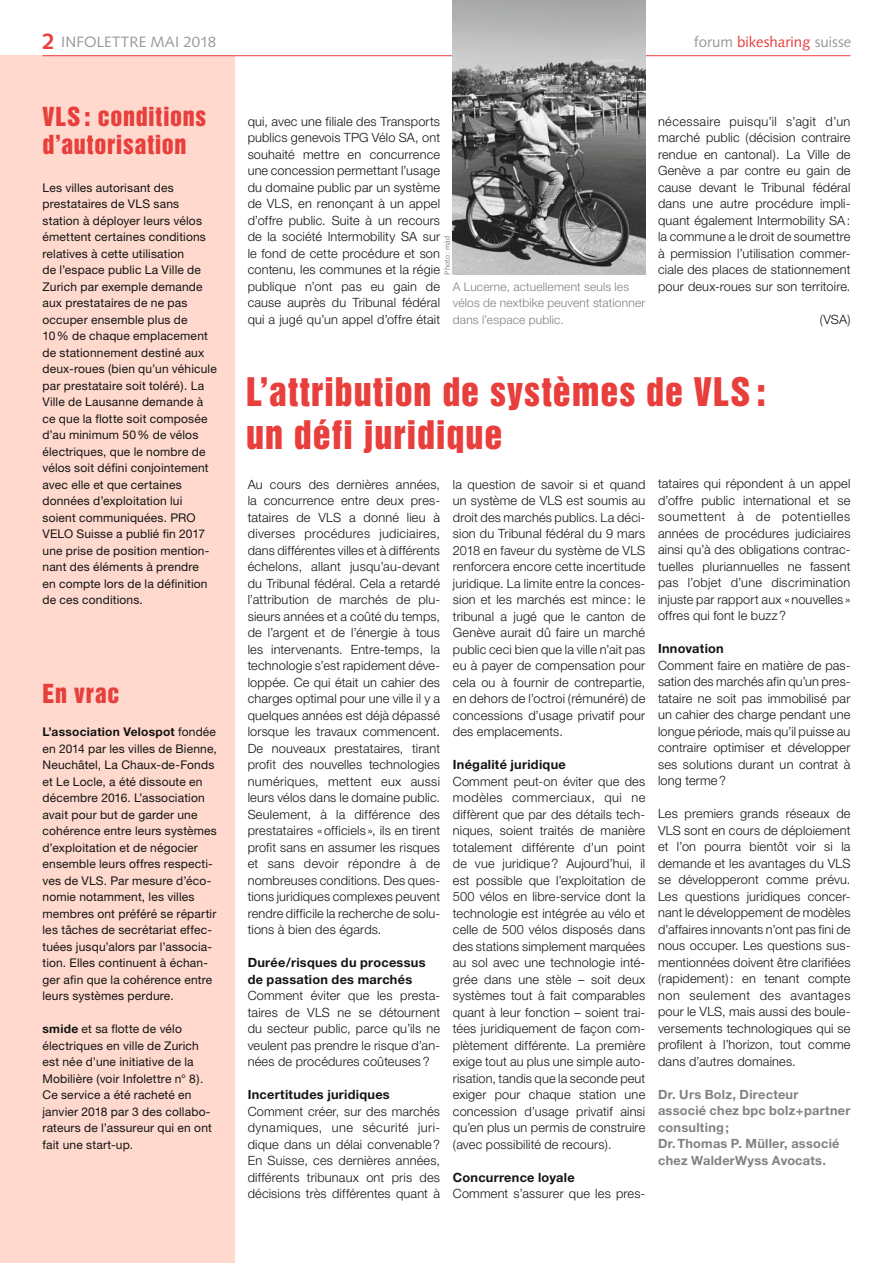
<style>
.page{position:relative;width:893px;height:1263px;background:#fff}
.page>*{position:absolute;margin:0;border:0;box-sizing:border-box;transform-origin:0 0}
.t1{font:36px/43.2px "Helvetica Inserat";letter-spacing:.025em;color:#e83f3c}
.t2{font:24px/28.8px "Helvetica Inserat";letter-spacing:.03em;color:#e83f3c}
.t3{font:15px "Syntax";color:#999}
.t4{font:300 12.75px/16.5px "Helvetica Neue";letter-spacing:.015em;color:#131413;text-align:justify}
.t5{font:700 12.75px/16.5px "Helvetica Neue";letter-spacing:.02em;color:#131413}
.t6{font:700 12.75px/16.5px "Helvetica Neue";letter-spacing:.02em;color:#818181}
.t7{font:12px/16.5px "Helvetica Neue";letter-spacing:.015em;color:#131413}
.t8{font:300 12px/16.5px "Helvetica Neue";letter-spacing:.015em;color:#818181}
.t9{font:7.5px "Syntax";letter-spacing:.015em;color:#818181}
.s1{font-weight:700;font-size:22.5px;color:#e83f3c}
.s2{color:#e83f3c}
.s3{font-weight:700}
</style>
<div class="page">
<div style="left:0;top:55px;width:235px;height:1208px;background:#ffd9cd"></div>
<hr style="left:43px;top:55px;width:807px;height:1px;background:#e83f3c">
<img style="left:453px;top:0;width:192px;height:274px">
<p class="t3" style="left:42px;top:33px;width:175px"><span class="s1">2</span> INFOLETTRE MAI 2018</p>
<p class="t3" style="left:694px;top:33px;width:159px">forum <span class="s2">bikesharing</span> suisse</p>
<h2 class="t2" style="left:43px;top:102px;width:165px">VLS : conditions d’autorisation</h2>
<p class="t7" style="left:43px;top:179px;width:176px">Les villes autorisant des prestataires de VLS sans station à déployer leurs vélos émettent certaines conditions relatives à cette utilisation<br>de l’espace public La Ville de<br>Zurich par exemple demande aux prestataires de ne pas occuper ensemble plus de<br>10% de chaque emplacement de stationnement destiné aux deux-roues (bien qu’un véhicule par prestataire soit toléré). La<br>Ville de Lausanne demande à ce que la flotte soit composée d’au minimum 50% de vélos électriques, que le nombre de vélos soit défini conjointement avec elle et que certaines données d’exploitation lui soient communiquées. PRO<br>VELO Suisse a publié fin 2017 une prise de position mention&shy;nant des éléments à prendre<br>en compte lors de la définition de ces conditions.</p>
<h2 class="t2" style="left:43px;top:680px;width:78px">En vrac</h2>
<p class="t7" style="left:43px;top:723px;width:176px"><span class="s3">L’association Velospot</span> fondée en 2014 par les villes de Bienne,<br>Neuchâtel, La Chaux-de-Fonds et Le Locle, a été dissoute en décembre 2016. L’association avait pour but de garder une cohérence entre leurs systèmes d’exploitation et de négocier ensemble leurs offres respecti&shy;ves de VLS. Par mesure d’éco&shy;nomie notamment, les villes membres ont préféré se répartir les tâches de secrétariat effec&shy;tuées jusqu’alors par l’associa&shy;tion. Elles continuent à échan&shy;ger afin que la cohérence entre leurs systèmes perdure.</p>
<p class="t7" style="left:43px;top:1020px;width:171px"><span class="s3">smide</span> et sa flotte de vélo électriques en ville de Zurich est née d’une initiative de la<br>Mobilière (voir Infolettre n° 8).<br>Ce service a été racheté en janvier 2018 par 3 des collabo&shy;rateurs de l’assureur qui en ont fait une start-up.</p>
<p class="t4" style="left:248px;top:112px;width:194px">qui, avec une filiale des Transports publics genevois TPG Vélo SA, ont souhaité mettre en concurrence une concession permettant l’usage du domaine public par un système de VLS, en renonçant à un appel d’offre public. Suite à un recours de la société Intermobility SA sur le fond de cette procédure et son contenu, les communes et la régie publique n’ont pas eu gain de cause auprès du Tribunal fédéral qui a jugé qu’un appel d’offre était</p>
<p class="t9" style="left:443px;top:275px;width:41px;rotate:-90deg">Photo: màd</p>
<p class="t8" style="left:453px;top:278px;width:194px">A Lucerne, actuellement seuls les vélos de nextbike peuvent stationner dans l’espace public.</p>
<p class="t4" style="left:658px;top:112px;width:194px">nécessaire puisqu’il s’agit d’un marché public (décision contraire rendue en cantonal). La Ville de Genève a par contre eu gain de cause devant le Tribunal fédéral dans une autre procédure impli&shy;quant également Intermobility SA: la commune a le droit de soumettre à permission l’utilisation commer&shy;ciale des places de stationnement pour deux-roues sur son territoire.</p>
<p class="t4" style="left:820px;top:310px;width:32px">(VSA)</p>
<h1 class="t1" style="left:246px;top:371px;width:521px">L’attribution de systèmes de VLS : un défi juridique</h1>
<p class="t4" style="left:248px;top:475px;width:194px">Au cours des dernières années, la concurrence entre deux pres&shy;tataires de VLS a donné lieu à diverses procédures judiciaires, dans différentes villes et à différents échelons, allant jusqu’au-devant du Tribunal fédéral. Cela a retardé l’attribution de marchés de plu&shy;sieurs années et a coûté du temps, de l’argent et de l’énergie à tous les intervenants. Entre-temps, la technologie s’est rapidement déve&shy;loppée. Ce qui était un cahier des charges optimal pour une ville il y a quelques années est déjà dépassé lorsque les travaux commencent.<br>De nouveaux prestataires, tirant profit des nouvelles technologies numériques, mettent eux aussi leurs vélos dans le domaine public.<br>Seulement, à la différence des prestataires «officiels », ils en tirent profit sans en assumer les risques et sans devoir répondre à de nombreuses conditions. Des ques&shy;tions juridiques complexes peuvent rendre difficile la recherche de solu&shy;tions à bien des égards.</p>
<p class="t5" style="left:248px;top:954px;width:179px">Durée/risques du processus de passation des marchés</p>
<p class="t4" style="left:248px;top:987px;width:194px">Comment éviter que les presta&shy;taires de VLS ne se détournent du secteur public, parce qu’ils ne veulent pas prendre le risque d’an&shy;nées de procédures coûteuses?</p>
<p class="t5" style="left:248px;top:1086px;width:144px">Incertitudes juridiques</p>
<p class="t4" style="left:248px;top:1102px;width:194px">Comment créer, sur des marchés dynamiques, une sécurité juri&shy;dique dans un délai convenable?<br>En Suisse, ces dernières années, différents tribunaux ont pris des décisions très différentes quant à</p>
<p class="t4" style="left:658px;top:475px;width:194px">tataires qui répondent à un appel d’offre public international et se soumettent à de potentielles années de procédures judiciaires ainsi qu’à des obligations contrac&shy;tuelles pluriannuelles ne fassent pas l’objet d’une discrimination injuste par rapport aux «nouvelles » offres qui font le buzz?</p>
<p class="t5" style="left:658px;top:640px;width:67px">Innovation</p>
<p class="t4" style="left:658px;top:657px;width:194px">Comment faire en matière de pas&shy;sation des marchés afin qu’un pres&shy;tataire ne soit pas immobilisé par un cahier des charge pendant une longue période, mais qu’il puisse au contraire optimiser et développer ses solutions durant un contrat à long terme?</p>
<p class="t4" style="left:658px;top:805px;width:194px">Les premiers grands réseaux de VLS sont en cours de déploiement et l’on pourra bientôt voir si la demande et les avantages du VLS se développeront comme prévu.<br>Les questions juridiques concer&shy;nant le développement de modèles d’affaires innovants n’ont pas fini de nous occuper. Les questions sus&shy;mentionnées doivent être clarifiées (rapidement): en tenant compte non seulement des avantages pour le VLS, mais aussi des boule&shy;versements technologiques qui se profilent à l’horizon, tout comme dans d’autres domaines.</p>
<p class="t6" style="left:658px;top:1086px;width:194px">Dr. Urs Bolz, Directeur<br>associé chez bpc bolz+partner consulting;<br>Dr.Thomas P. Müller, associé chez WalderWyss Avocats.</p>
<p class="t4" style="left:453px;top:475px;width:194px">la question de savoir si et quand un système de VLS est soumis au droit des marchés publics. La déci&shy;sion du Tribunal fédéral du 9 mars 2018 en faveur du système de VLS renforcera encore cette incertitude juridique. La limite entre la conces&shy;sion et les marchés est mince: le tribunal a jugé que le canton de Genève aurait dû faire un marché public ceci bien que la ville n’ait pas eu à payer de compensation pour cela ou à fournir de contrepartie, en dehors de l’octroi (rémunéré) de concessions d’usage privatif pour des emplacements.</p>
<p class="t5" style="left:453px;top:756px;width:114px">Inégalité juridique</p>
<p class="t4" style="left:453px;top:772px;width:194px">Comment peut-on éviter que des modèles commerciaux, qui ne diffèrent que par des détails tech&shy;niques, soient traités de manière totalement différente d’un point de vue juridique? Aujourd’hui, il est possible que l’exploitation de 500 vélos en libre-service dont la technologie est intégrée au vélo et celle de 500 vélos disposés dans des stations simplement marquées au sol avec une technologie inté&shy;grée dans une stèle – soit deux systèmes tout à fait comparables quant à leur fonction – soient trai&shy;tées juridiquement de façon com&shy;plètement différente. La première exige tout au plus une simple auto&shy;risation, tandis que la seconde peut exiger pour chaque station une concession d’usage privatif ainsi qu’en plus un permis de construire (avec possibilité de recours).</p>
<p class="t5" style="left:453px;top:1168px;width:123px">Concurrence loyale</p>
<p class="t4" style="left:453px;top:1185px;width:194px">Comment s’assurer que les pres-</p>
</div>
